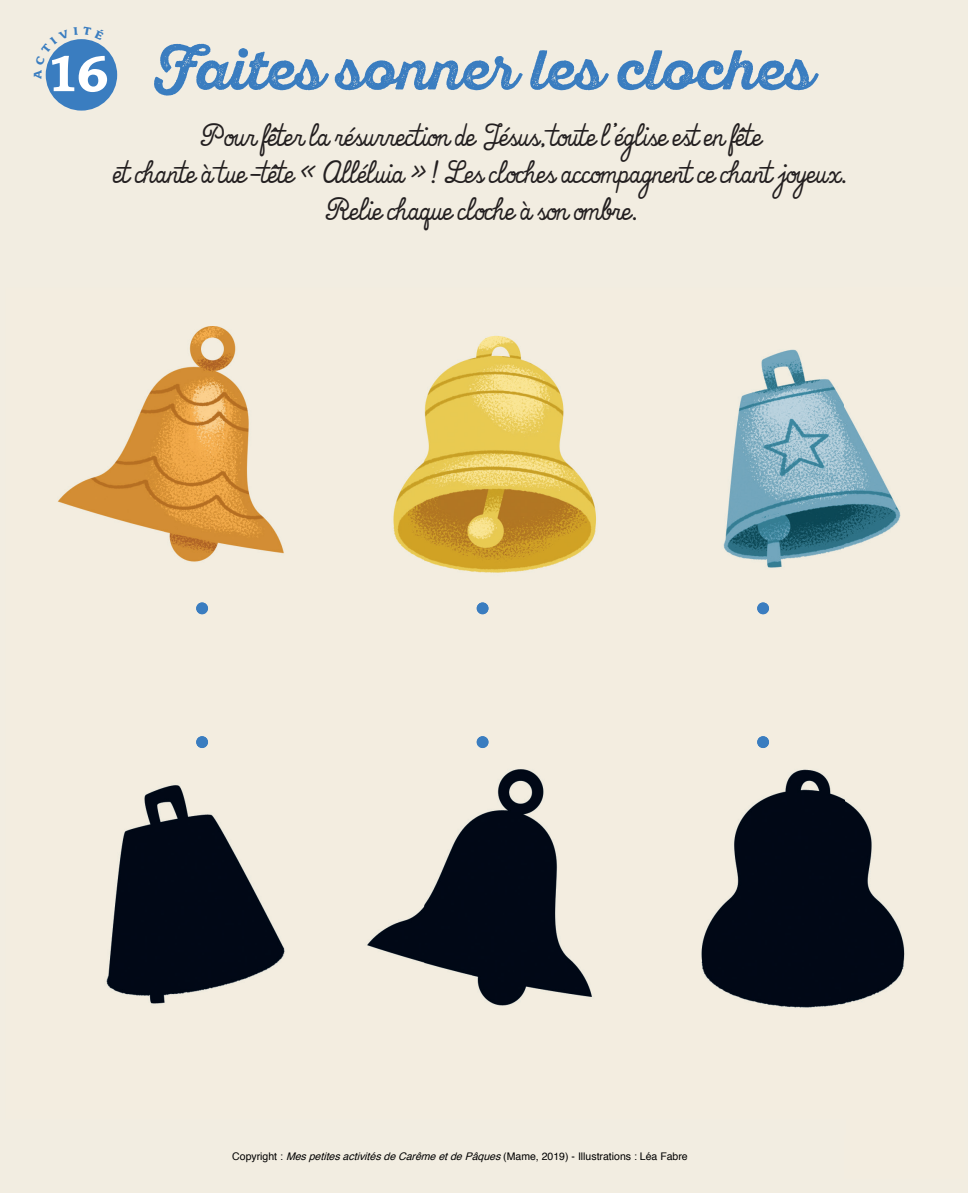
<style>
.page{position:relative;width:968px;height:1193px;background:#fff}
.page>*{position:absolute;margin:0;border:0;box-sizing:border-box;transform-origin:0 0}
.t1{font:56.52px "Avance Bold SC";color:#fff;scale:1.11 1}
.t2{font:700 55.82px "Sant Elia Rough Alt";color:#3a7dc0}
.t3{font:italic 29.75px/36.8px "Thats Font Folks";color:#231f20;text-align:center}
.t4{font:10.5px "Helvetica";color:#000}
.s1{font-style:italic}
</style>
<div class="page">
<div style="left:0;top:0;width:967px;height:1192px;background:#f2ede1"></div>
<img style="left:57px;top:326px;width:787px;height:682px">
<img style="left:844px;top:407px;width:61px;height:597px">
<svg style="left:196px;top:602px;width:12px;height:12px"></svg>
<svg style="left:196px;top:736px;width:12px;height:12px"></svg>
<svg style="left:476px;top:602px;width:12px;height:12px"></svg>
<svg style="left:476px;top:736px;width:12px;height:12px"></svg>
<svg style="left:757px;top:602px;width:12px;height:12px"></svg>
<svg style="left:757px;top:736px;width:12px;height:12px"></svg>
<div style="left:46px;top:39px;width:71px;height:72px;background:#3a7dc0;border-radius:50%"></div>
<svg style="left:45px;top:39px;width:60px;height:40px"></svg>
<h1 class="t1" style="left:46px;top:44px;width:58px">16</h1>
<h2 class="t2" style="left:154px;top:37px;width:660px">Faites sonner les cloches</h2>
<p class="t3" style="left:113px;top:117px;width:734px">Pour fêter la résurrection de Jésus, toute l’église est en fête<br>et chante à tue-tête « Alléluia » ! Les cloches accompagnent ce chant joyeux.<br>Relie chaque cloche à son ombre.</p>
<p class="t4" style="left:232px;top:1147px;width:457px">Copyright : <span class="s1">MespetitesactivitésdeCarêmeetdePâques</span>(Mame, 2019) - Illustrations : Léa Fabre</p>
</div>
